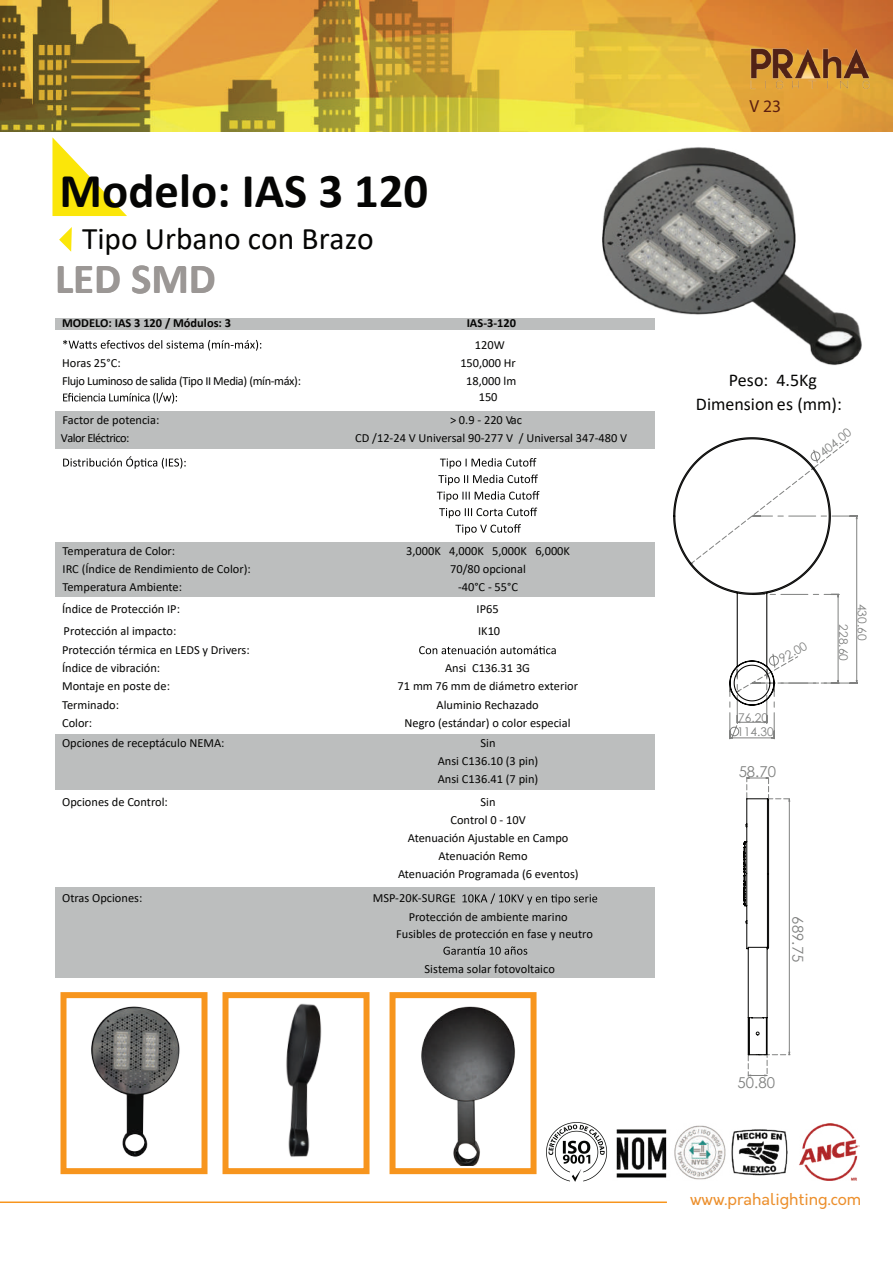
<style>
.page{position:relative;width:893px;height:1263px;background:#fff}
.page>*{position:absolute;margin:0;border:0;box-sizing:border-box;transform-origin:0 0}
.t1{font:700 48.75px "Calibri";color:#050504}
.t2{font:700 42.9px "Calibri";color:#9b9795}
.t3{font:31.5px "Calibri";color:#050504}
.t4{font:18px/24px "Calibri";color:#050504;text-align:center}
.t5{font:17.55px "Myriad Pro";color:#5c1f10}
.t6{font:16.05px "Orkney";color:#ec8f2c}
.t7{font:15px "Century Gothic";color:#808180}
.t8{font:12.45px/18.1px "Calibri";color:#050504;text-align:center}
.t9{font:12.45px/18.1px "Calibri";letter-spacing:-.03em;color:#050504}
.t10{font:700 12.45px "Calibri";color:#050504}
.t11{font:12.45px "Calibri";letter-spacing:-.04em;color:#050504}
.t12{font:12px "Century Gothic";color:#808180}
</style>
<div class="page">
<hr style="left:0;top:1201px;width:667px;height:2px;background:#f7951d">
<img style="left:616px;top:1123px;width:243px;height:58px">
<img style="left:0;top:0;width:893px;height:131px">
<img style="left:750px;top:48px;width:120px;height:42px">
<img style="left:546px;top:1122px;width:61px;height:60px">
<svg style="left:52px;top:137px;width:75px;height:79px"></svg>
<svg style="left:59px;top:227px;width:13px;height:25px"></svg>
<img style="left:61px;top:992px;width:147px;height:183px">
<img style="left:286px;top:1003px;width:36px;height:154px">
<img style="left:421px;top:1006px;width:94px;height:159px">
<div style="left:60px;top:992px;width:147px;height:182px;border:6px solid #f7951d"></div>
<div style="left:222px;top:992px;width:147px;height:182px;border:6px solid #f7951d"></div>
<div style="left:390px;top:992px;width:147px;height:182px;border:6px solid #f7951d"></div>
<img style="left:445px;top:119px;width:448px;height:246px">
<div style="left:55px;top:411px;width:600px;height:38px;background:#bcbebe"></div>
<div style="left:55px;top:318px;width:600px;height:11px;background:#bcbebe"></div>
<svg style="left:63px;top:340px;width:198px;height:11px"></svg>
<svg style="left:63px;top:392px;width:114px;height:11px"></svg>
<div style="left:55px;top:887px;width:600px;height:91px;background:#bcbebe"></div>
<div style="left:55px;top:734px;width:600px;height:56px;background:#bcbebe"></div>
<div style="left:55px;top:542px;width:600px;height:55px;background:#bcbebe"></div>
<svg style="left:438px;top:458px;width:100px;height:27px"></svg>
<svg style="left:437px;top:491px;width:102px;height:11px"></svg>
<svg style="left:439px;top:508px;width:98px;height:10px"></svg>
<svg style="left:455px;top:524px;width:66px;height:11px"></svg>
<svg style="left:63px;top:456px;width:123px;height:13px"></svg>
<svg style="left:419px;top:646px;width:137px;height:8px"></svg>
<svg style="left:442px;top:893px;width:155px;height:11px"></svg>
<svg style="left:443px;top:946px;width:84px;height:9px"></svg>
<svg style="left:673px;top:437px;width:184px;height:302px"></svg>
<svg style="left:743px;top:777px;width:47px;height:299px"></svg>
<h1 class="t1" style="left:60px;top:157px;width:370px">Modelo: IAS 3 120</h1>
<h3 class="t3" style="left:82px;top:216px;width:293px">Tipo Urbano con Brazo</h3>
<h2 class="t2" style="left:55px;top:249px;width:162px">LED SMD</h2>
<p class="t10" style="left:62px;top:314px;width:171px">MODELO: IAS 3 120 / Módulos: 3</p>
<p class="t10" style="left:467px;top:314px;width:51px">IAS-3-120</p>
<p class="t9" style="left:62px;top:353px;width:240px">Horas 25°C:<br>Flujo Luminoso de salida (Tipo II Media) (mín-máx):</p>
<p class="t8" style="left:460px;top:335px;width:57px">120W<br>150,000 Hr<br>18,000 lm</p>
<p class="t8" style="left:479px;top:388px;width:20px">150</p>
<h3 class="t5" style="left:750px;top:95px;width:33px">V 23</h3>
<h3 class="t4" style="left:696px;top:367px;width:147px">Peso: 4.5Kg<br>Dimension es (mm):</h3>
<p class="t8" style="left:63px;top:410px;width:98px">Factor de potencia:</p>
<p class="t8" style="left:450px;top:411px;width:74px">&gt; 0.9 - 220 Vac</p>
<p class="t11" style="left:61px;top:429px;width:70px">Valor Eléctrico:</p>
<p class="t8" style="left:355px;top:428px;width:273px">CD /12-24 V Universal 90-277 V / Universal 347-480 V</p>
<p class="t12" style="left:816px;top:447px;width:38px;rotate:-38deg">404.00</p>
<p class="t8" style="left:63px;top:541px;width:190px;text-align:left">Temperatura de Color:<br>IRC (Índice de Rendimiento de Color):<br>Temperatura Ambiente:</p>
<p class="t8" style="left:406px;top:541px;width:165px">3,000K 4,000K 5,000K 6,000K<br>70/80 opcional<br>-40°C - 55°C</p>
<p class="t8" style="left:62px;top:597px;width:119px;line-height:21.8px;text-align:left">Índice de Protección IP:<br>Protección al impacto:</p>
<p class="t8" style="left:62px;top:641px;width:189px;text-align:left">Protección térmica en LEDS y Drivers:<br>Índice de vibración:<br>Montaje en poste de:<br>Terminado:<br>Color:</p>
<p class="t8" style="left:477px;top:599px;width:24px">IP65</p>
<p class="t8" style="left:478px;top:621px;width:24px">IK10</p>
<p class="t8" style="left:398px;top:659px;width:182px">Ansi C136.31 3G<br>71 mm 76 mm de diámetro exterior<br>Aluminio Rechazado<br>Negro (estándar) o color especial</p>
<p class="t12" style="left:776px;top:652px;width:31px;rotate:-30deg">92.00</p>
<p class="t12" style="left:738px;top:709px;width:31px">76.20</p>
<p class="t12" style="left:737px;top:723px;width:38px">114.30</p>
<p class="t12" style="left:852px;top:624px;width:38px;rotate:90deg">228.60</p>
<p class="t12" style="left:871px;top:604px;width:38px;rotate:90deg">430.60</p>
<p class="t8" style="left:62px;top:734px;width:164px">Opciones de receptáculo NEMA:</p>
<p class="t8" style="left:438px;top:733px;width:102px">Sin<br>Ansi C136.10 (3 pin)<br>Ansi C136.41 (7 pin)</p>
<p class="t7" style="left:739px;top:761px;width:39px">58.70</p>
<p class="t8" style="left:62px;top:792px;width:107px">Opciones de Control:</p>
<p class="t8" style="left:481px;top:792px;width:17px">Sin</p>
<p class="t8" style="left:450px;top:810px;width:77px">Control 0 - 10V</p>
<p class="t8" style="left:408px;top:828px;width:162px">Atenuación Ajustable en Campo</p>
<p class="t8" style="left:439px;top:847px;width:91px">Atenuación Remo</p>
<p class="t8" style="left:398px;top:865px;width:182px">Atenuación Programada (6 eventos)</p>
<p class="t8" style="left:62px;top:889px;width:82px">Otras Opciones:</p>
<p class="t8" style="left:373px;top:889px;width:71px">MSP-20K-SUR</p>
<p class="t8" style="left:409px;top:907px;width:160px">Protección de ambiente marino</p>
<p class="t8" style="left:396px;top:924px;width:198px">Fusibles de protección en fase y neutro</p>
<p class="t8" style="left:425px;top:960px;width:132px">Sistema solar fotovoltaico</p>
<p class="t7" style="left:808px;top:916px;width:47px;rotate:90deg">689.75</p>
<p class="t7" style="left:738px;top:1072px;width:39px">50.80</p>
<p class="t6" style="left:690px;top:1188px;width:173px">www.prahalighting.com</p>
</div>
